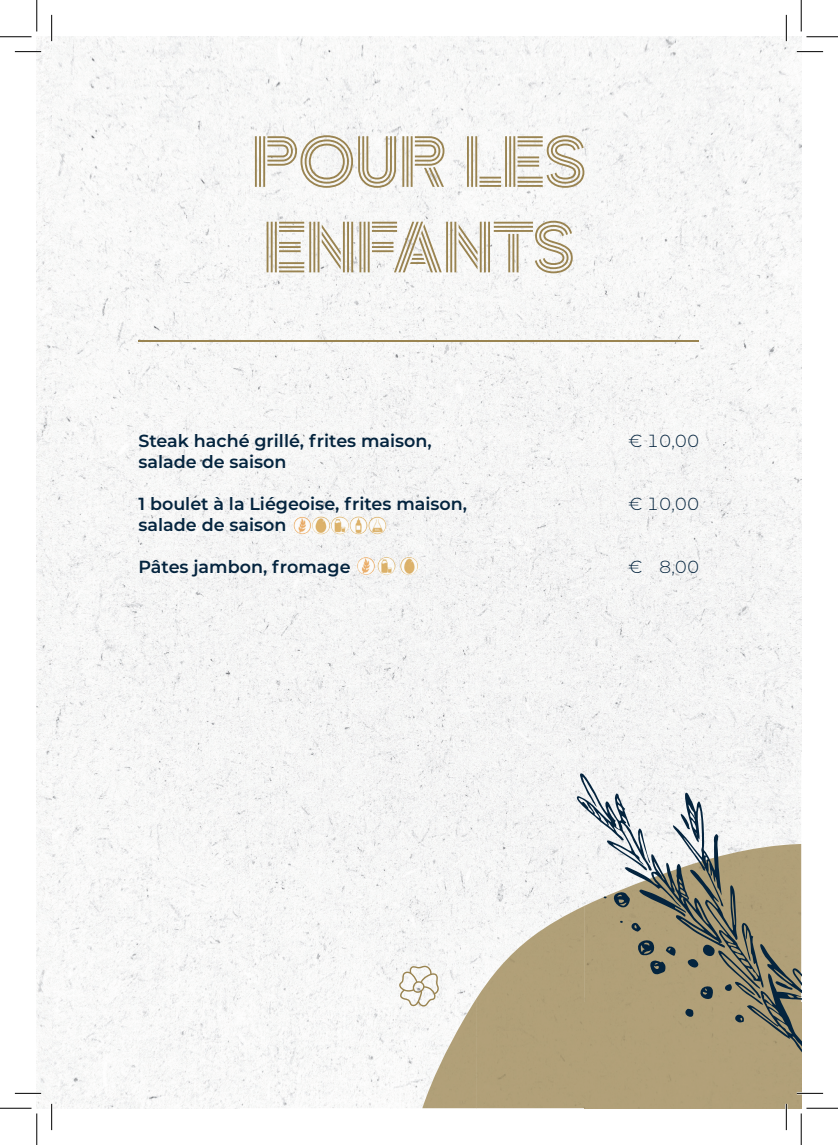
<style>
.page{position:relative;width:838px;height:1145px;background:#fff}
.page>*{position:absolute;margin:0;border:0;box-sizing:border-box;transform-origin:0 0}
.t1{font:63px/85.6px "Zen Tokyo Zoo";color:#9a8451}
.t2{font:600 17.5px "Montserrat";color:#04243e}
.t3{font:300 17.5px "Montserrat";color:#04243e}
</style>
<div class="page">
<img style="left:52px;top:37px;width:749px;height:714px">
<img style="left:52px;top:751px;width:561px;height:179px">
<img style="left:613px;top:751px;width:188px;height:20px">
<img style="left:52px;top:930px;width:374px;height:178px">
<img style="left:426px;top:930px;width:50px;height:59px">
<img style="left:439px;top:989px;width:37px;height:9px">
<img style="left:37px;top:37px;width:15px;height:1071px">
<img style="left:476px;top:906px;width:108px;height:202px">
<img style="left:422px;top:998px;width:54px;height:110px">
<svg style="left:576px;top:771px;width:225px;height:293px;fill:#b1a078"></svg>
<hr style="left:138px;top:340px;width:561px;height:2px;background:#9a8451">
<svg style="left:398px;top:966px;width:41px;height:41px"></svg>
<img style="left:357px;top:557px;width:18px;height:18px;border-radius:9px">
<img style="left:377px;top:557px;width:18px;height:18px;border-radius:9px">
<img style="left:293px;top:516px;width:18px;height:18px;border-radius:9px">
<img style="left:331px;top:516px;width:18px;height:18px;border-radius:9px">
<img style="left:349px;top:516px;width:18px;height:18px;border-radius:9px">
<img style="left:368px;top:516px;width:18px;height:18px;border-radius:9px">
<img style="left:312px;top:516px;width:18px;height:18px">
<img style="left:400px;top:557px;width:18px;height:18px;border-radius:9px">
<hr style="left:15px;top:51px;width:26px;height:2px;background:#fff">
<hr style="left:796px;top:51px;width:27px;height:2px;background:#fff">
<hr style="left:15px;top:1092px;width:26px;height:2px;background:#fff">
<hr style="left:51px;top:15px;width:2px;height:26px;background:#fff">
<hr style="left:51px;top:1104px;width:2px;height:26px;background:#fff">
<hr style="left:785px;top:15px;width:2px;height:26px;background:#fff">
<svg style="left:15px;top:51px;width:26px;height:1px"></svg>
<svg style="left:796px;top:51px;width:27px;height:1px"></svg>
<svg style="left:15px;top:1093px;width:26px;height:1px"></svg>
<svg style="left:796px;top:1093px;width:27px;height:1px"></svg>
<svg style="left:51px;top:15px;width:1px;height:26px"></svg>
<svg style="left:51px;top:1104px;width:1px;height:26px"></svg>
<svg style="left:786px;top:15px;width:1px;height:26px"></svg>
<svg style="left:786px;top:1104px;width:1px;height:26px"></svg>
<hr style="left:0;top:36px;width:32px;height:1px;background:#000">
<hr style="left:806px;top:36px;width:31px;height:1px;background:#000">
<hr style="left:0;top:1108px;width:32px;height:1px;background:#000">
<hr style="left:806px;top:1108px;width:31px;height:1px;background:#000">
<hr style="left:36px;top:0;width:1px;height:31px;background:#000">
<hr style="left:36px;top:1113px;width:1px;height:32px;background:#000">
<hr style="left:800px;top:0;width:1px;height:31px;background:#000">
<hr style="left:800px;top:1113px;width:1px;height:32px;background:#000">
<h1 class="t1" style="left:252px;top:118px;width:336px">POUR LES<br>ENFANTS</h1>
<p class="t2" style="left:138px;top:429px;width:295px">Steak haché grillé, frites maison,</p>
<p class="t3" style="left:628px;top:429px;width:72px">€ 10,00</p>
<p class="t2" style="left:138px;top:450px;width:149px">salade de saison</p>
<p class="t2" style="left:138px;top:492px;width:330px">1 boulet à la Liégeoise, frites maison,</p>
<p class="t3" style="left:628px;top:492px;width:72px">€ 10,00</p>
<p class="t2" style="left:138px;top:513px;width:149px">salade de saison</p>
<p class="t2" style="left:138px;top:555px;width:213px">Pâtes jambon, fromage</p>
<p class="t3" style="left:628px;top:555px;width:72px">€ 8,00</p>
</div>
